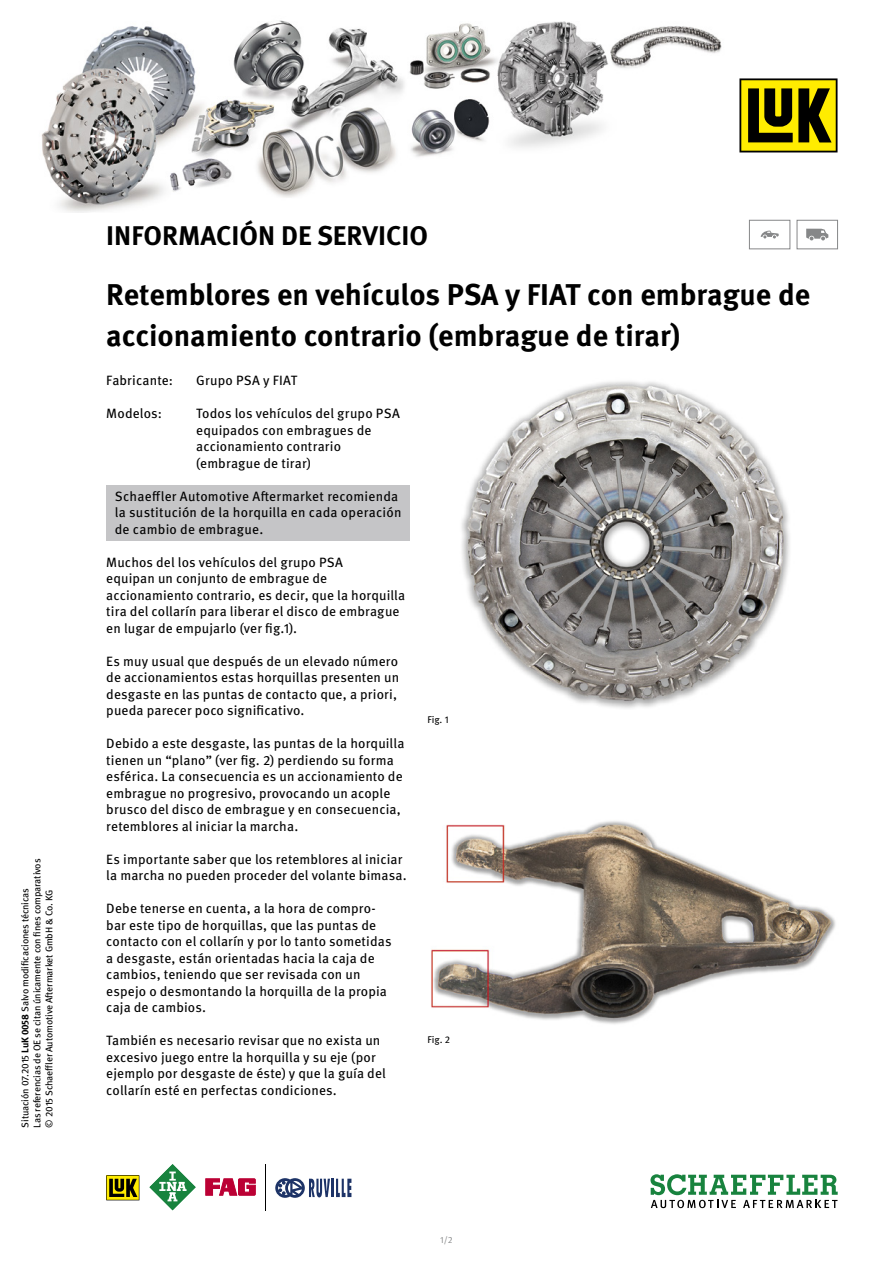
<style>
.page{position:relative;width:893px;height:1263px;background:#fff}
.page>*{position:absolute;margin:0;border:0;box-sizing:border-box;transform-origin:0 0}
.t1{font:700 30px/41.4px "Meta Pro";color:#000}
.t2{font:700 27px "Meta Pro";color:#000}
.t3{font:13.5px/16.5px "Meta Pro";letter-spacing:.01em;color:#000}
.t4{font:9.75px/12px "Meta Pro";letter-spacing:-.01em;color:#000}
.t5{font:9px "Meta Pro Norm";color:#868788}
.s1{font-weight:700}
</style>
<div class="page">
<div style="left:106px;top:485px;width:304px;height:56px;background:#c5c5c7"></div>
<img style="left:461px;top:381px;width:329px;height:327px">
<img style="left:431px;top:821px;width:405px;height:203px">
<div style="left:749px;top:220px;width:41px;height:29px;border:1px solid #868788"></div>
<svg style="left:761px;top:231px;width:18px;height:7px"></svg>
<div style="left:797px;top:220px;width:41px;height:29px;border:1px solid #868788"></div>
<svg style="left:806px;top:229px;width:22px;height:11px"></svg>
<svg style="left:106px;top:1175px;width:33px;height:25px"></svg>
<svg style="left:149px;top:1164px;width:47px;height:47px"></svg>
<svg style="left:206px;top:1178px;width:50px;height:17px"></svg>
<hr style="left:265px;top:1164px;width:1px;height:46px;background:#000">
<svg style="left:275px;top:1178px;width:76px;height:20px"></svg>
<svg style="left:650px;top:1174px;width:188px;height:34px"></svg>
<img style="left:41px;top:20px;width:797px;height:193px">
<svg style="left:739px;top:78px;width:98px;height:74px;background:#847a02"></svg>
<p class="t4" style="left:19px;top:1127px;width:270px;rotate:-90deg">Situación 07.2015 <span class="s1">LuK 0058</span> Salvo modificaciones técnicas<br>Las referencias de OE se citan únicamente con fines comparativos © 2015 Schaeffler Automotive Aftermarket GmbH &amp; Co. KG</p>
<h2 class="t2" style="left:106px;top:214px;width:323px">INFORMACIÓN DE SERVICIO</h2>
<h1 class="t1" style="left:106px;top:272px;width:706px">Retemblores en vehículos PSA y FIAT con embrague de accionamiento contrario (embrague de tirar)</h1>
<p class="t3" style="left:106px;top:371px;width:68px">Fabricante:</p>
<p class="t3" style="left:196px;top:371px;width:102px">Grupo PSA y FIAT</p>
<p class="t3" style="left:106px;top:404px;width:57px">Modelos:</p>
<p class="t3" style="left:196px;top:404px;width:205px">Todos los vehículos del grupo PSA equipados con embragues de accionamiento contrario (embrague de tirar)</p>
<p class="t3" style="left:115px;top:487px;width:288px">Schaeffler Automotive Aftermarket recomienda la sustitución de la horquilla en cada operación de cambio de embrague.</p>
<p class="t3" style="left:106px;top:553px;width:300px">Muchos del los vehículos del grupo PSA<br>equipan un conjunto de embrague de accionamiento contrario, es decir, que la horquilla tira del collarín para liberar el disco de embrague en lugar de empujarlo (ver fig.1).</p>
<p class="t3" style="left:106px;top:652px;width:294px">Es muy usual que después de un elevado número de accionamientos estas horquillas presenten un desgaste en las puntas de contacto que, a priori, pueda parecer poco significativo.</p>
<p class="t3" style="left:106px;top:734px;width:300px">Debido a este desgaste, las puntas de la horquilla tienen un “plano” (ver fig. 2) perdiendo su forma esférica. La consecuencia es un accionamiento de embrague no progresivo, provocando un acople brusco del disco de embrague y en consecuencia, retemblores al iniciar la marcha.</p>
<p class="t3" style="left:106px;top:850px;width:302px">Es importante saber que los retemblores al iniciar la marcha no pueden proceder del volante bimasa.</p>
<p class="t3" style="left:106px;top:899px;width:287px">Debe tenerse en cuenta, a la hora de compro&shy;bar este tipo de horquillas, que las puntas de contacto con el collarín y por lo tanto sometidas a desgaste, están orientadas hacia la caja de cambios, teniendo que ser revisada con un espejo o desmontando la horquilla de la propia caja de cambios.</p>
<p class="t3" style="left:106px;top:1031px;width:281px">También es necesario revisar que no exista un excesivo juego entre la horquilla y su eje (por ejemplo por desgaste de éste) y que la guía del collarín esté en perfectas condiciones.</p>
<p class="t4" style="left:427px;top:713px;width:23px">Fig. 1</p>
<p class="t4" style="left:427px;top:1033px;width:24px">Fig. 2</p>
<p class="t5" style="left:440px;top:1233px;width:14px">1/2</p>
</div>
